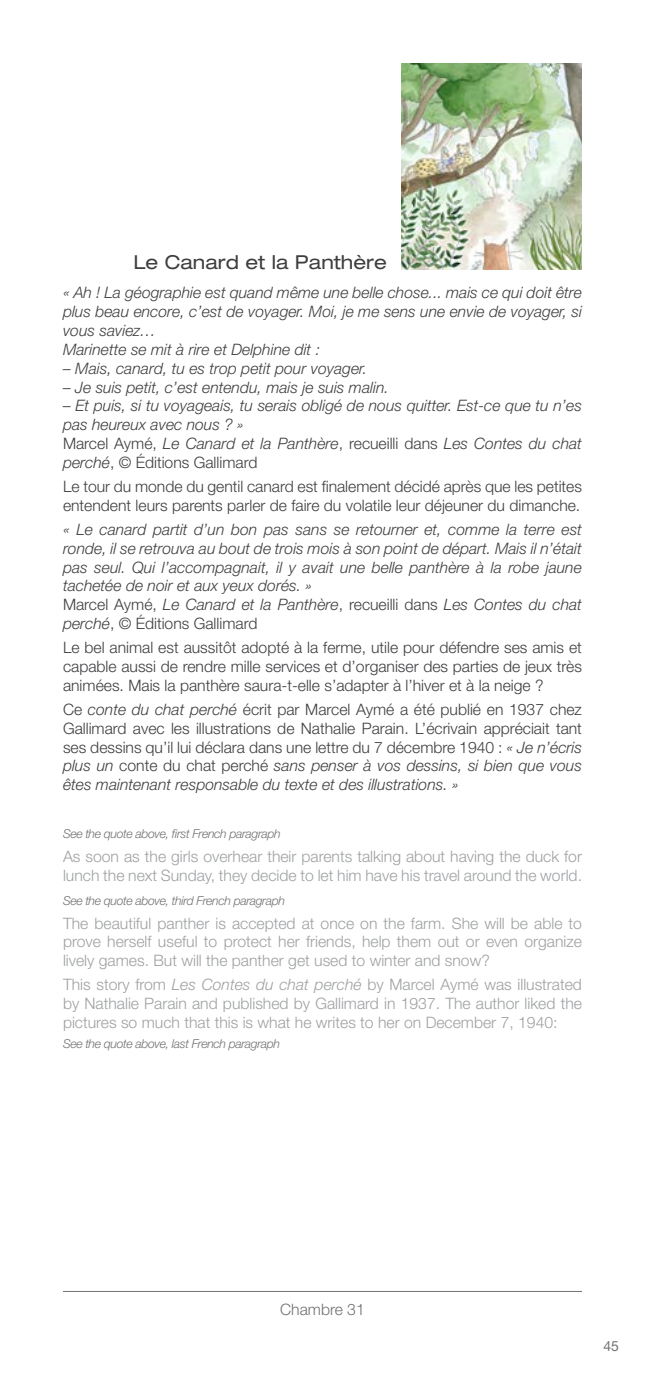
<style>
.page{position:relative;width:645px;height:1389px;background:#fff}
.page>*{position:absolute;margin:0;border:0;box-sizing:border-box;transform-origin:0 0}
.t1{font:expanded 19.25px "Helvetica Neue LT Std";color:#3e3d40}
.t2{font:300 15.75px/18.9px "Helvetica Neue LT Std";color:#3e3d40}
.t3{font:italic 300 15.75px/18.9px "Helvetica Neue LT Std";color:#3e3d40;text-align:justify}
.t4{font:300 15.75px/18.9px "Helvetica Neue LT Std";color:#9ea0a2;text-align:justify}
.t5{font:300 15.75px "Helvetica Neue LT Std";color:#707172}
.t6{font:14px "Helvetica Neue LT Std";color:#707172}
.t7{font:italic 300 12.25px "Helvetica Neue LT Std";letter-spacing:-.03em;color:#707172}
.s1{font-style:italic}
</style>
<div class="page">
<img style="left:402px;top:63px;width:180px;height:207px">
<hr style="left:63px;top:1291px;width:519px;height:1px;background:#707172">
<p class="t1" style="left:133px;top:251px;width:255px">Le Canard et la Panthère</p>
<p class="t3" style="left:63px;top:283px;width:520px">« Ah ! La géographie est quand même une belle chose... mais ce qui doit être plus beau encore, c’est de voyager. Moi, je me sens une envie de voyager, si vous saviez…</p>
<p class="t3" style="left:63px;top:339px;width:259px">Marinette se mit à rire et Delphine dit :</p>
<p class="t3" style="left:63px;top:358px;width:306px">– Mais, canard, tu es trop petit pour voyager.</p>
<p class="t3" style="left:63px;top:377px;width:327px">– Je suis petit, c’est entendu, mais je suis malin.</p>
<p class="t3" style="left:63px;top:396px;width:520px">– Et puis, si tu voyageais, tu serais obligé de nous quitter. Est-ce que tu n’es pas heureux avec nous ? »</p>
<p class="t2" style="left:63px;top:434px;width:520px">Marcel Aymé, <span class="s1">Le Canard et la Panthère</span>, recueilli dans <span class="s1">Les Contes du chat perché</span>, © Éditions Gallimard</p>
<p class="t2" style="left:63px;top:477px;width:520px">Le tour du monde du gentil canard est finalement décidé après que les petites entendent leurs parents parler de faire du volatile leur déjeuner du dimanche.</p>
<p class="t3" style="left:63px;top:520px;width:520px">« Le canard partit d’un bon pas sans se retourner et, comme la terre est ronde, il se retrouva au bout de trois mois à son point de départ. Mais il n’était pas seul. Qui l’accompagnait, il y avait une belle panthère à la robe jaune tachetée de noir et aux yeux dorés. »</p>
<p class="t2" style="left:63px;top:595px;width:520px">Marcel Aymé, <span class="s1">Le Canard et la Panthère</span>, recueilli dans <span class="s1">Les Contes du chat perché</span>, © Éditions Gallimard</p>
<p class="t2" style="left:63px;top:638px;width:520px;text-align:justify">Le bel animal est aussitôt adopté à la ferme, utile pour défendre ses amis et capable aussi de rendre mille services et d’organiser des parties de jeux très animées. Mais la panthère saura-t-elle s’adapter à l’hiver et à la neige ?</p>
<p class="t2" style="left:63px;top:699px;width:520px;text-align:justify">Ce <span class="s1">conte du chat perché</span> écrit par Marcel Aymé a été publié en 1937 chez Gallimard avec les illustrations de Nathalie Parain. L’écrivain appréciait tant ses dessins qu’il lui déclara dans une lettre du 7 décembre 1940 : <span class="s1">« Je n’écris plus un</span> conte du chat perché <span class="s1">sans penser à vos dessins, si bien que vous êtes maintenant responsable du texte et des illustrations. »</span></p>
<p class="t7" style="left:63px;top:826px;width:219px">See the quote above, first French paragraph</p>
<p class="t4" style="left:63px;top:847px;width:520px">As soon as the girls overhear their parents talking about having the duck for lunch the next Sunday, they decide to let him have his travel around the world.</p>
<p class="t7" style="left:63px;top:893px;width:223px">See the quote above, third French paragraph</p>
<p class="t4" style="left:63px;top:913px;width:520px">The beautiful panther is accepted at once on the farm. She will be able to prove herself useful to protect her friends, help them out or even organize lively games. But will the panther get used to winter and snow?</p>
<p class="t4" style="left:63px;top:975px;width:520px">This story from <span class="s1">Les Contes du chat perché</span> by Marcel Aymé was illustrated by Nathalie Parain and published by Gallimard in 1937. The author liked the pictures so much that this is what he writes to her on December 7, 1940:</p>
<p class="t7" style="left:63px;top:1036px;width:219px">See the quote above, last French paragraph</p>
<p class="t5" style="left:280px;top:1300px;width:86px">Chambre 31</p>
<p class="t6" style="left:603px;top:1338px;width:17px">45</p>
</div>
